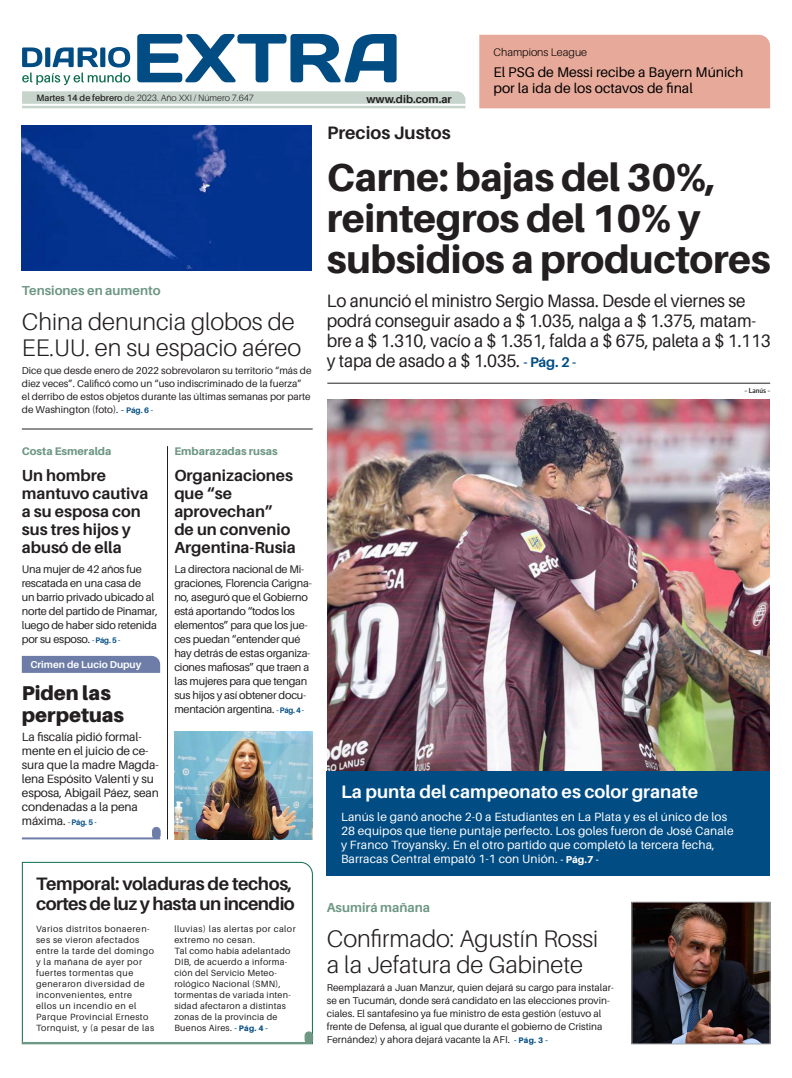
<style>
.page{position:relative;width:792px;height:1078px;background:#fff}
.page>*{position:absolute;margin:0;border:0;box-sizing:border-box;transform-origin:0 0}
.Título1__Título_3_co{font:800 39px/41px "Aileron";letter-spacing:-.01em;color:#231f20}
.Título_2__Título{font:300 24px/26px "Aileron";color:#231f20}
.Título_5__título{font:900 20px/22px "Aileron";color:#231f20}
.Título1__Bajada{font:18px/20px "Aileron";letter-spacing:-.01em;color:#231f20;scale:.95 1}
.Título_3__Título{font:700 18px/20px "Aileron";letter-spacing:-.03em;color:#231f20}
.Título_foto__título{font:700 18px "Aileron";color:#fff}
.Título1__Volanta{font:700 18px "Aileron";color:#231f20}
.Menú__Título{font:700 16px/18px "Aileron";color:#231f20}
.Título_4__Volanta{font:14px/16px "Aileron";color:#000}
.Título_2__Volanta{font:700 13px "Aileron";color:#6e9884}
.Título_foto__bajada{font:12px/14px "Aileron";letter-spacing:.01em;color:#fff}
.Título_5__texto{font:12px/14px "Aileron";letter-spacing:-.01em;color:#231f20}
.Menú__Bajada{font:11px/14px "Aileron";letter-spacing:-.02em;color:#231f20}
.Menú__Volanta{font:800 11px "Aileron";color:#6e9884}
.Título_4__Volanta-2{font:300 11px "Aileron";color:#000}
.t1{font:700 11px "Aileron";color:#231f20}
.Título_2__Bajada{font:10px/13px "Aileron";color:#231f20}
.Título_5__volanta{font:700 10px "Aileron";color:#fff}
.t2{font:300 9.1px "Aileron";color:#231f20}
.Título_3__Bajada{font:9px/11px "Aileron";letter-spacing:.04em;color:#231f20}
.Epígrafe{font:500 7px "Breve Sans Title";color:#231f20}
.s1{font-weight:600}
.s2{font-weight:700;font-size:8px;color:#014c83}
.s3{font-weight:800;font-size:8px;color:#014c83}
.s4{font-weight:700;font-size:14px;color:#014c83}
.s5{font-weight:800;font-size:10px}
</style>
<div class="page">
<img style="left:327px;top:399px;width:443px;height:372px">
<div style="left:22px;top:655px;width:138px;height:17px;background:#6d7da7"></div>
<div style="left:327px;top:771px;width:443px;height:105px;background:#014c83"></div>
<hr style="left:327px;top:382px;width:443px;height:1px;background:#231f20">
<hr style="left:22px;top:428px;width:291px;height:1px;background:#231f20">
<div style="left:153px;top:827px;width:7px;height:11px;background:#6d7da7;border-radius:4px"></div>
<div style="left:152px;top:826px;width:9px;height:13px;border:1px solid #6d7da7;border-radius:4px"></div>
<hr style="left:22px;top:837px;width:138px;height:2px;background:#6d7da7">
<svg style="left:21px;top:861px;width:292px;height:183px"></svg>
<div style="left:305px;top:1031px;width:8px;height:11px;background:#6e9884;border-radius:4px"></div>
<div style="left:305px;top:1031px;width:8px;height:12px;border:1px solid #6e9884;border-radius:4px"></div>
<hr style="left:22px;top:1041px;width:290px;height:2px;background:#6e9884">
<hr style="left:167px;top:446px;width:1px;height:393px;background:#231f20">
<img style="left:633px;top:903px;width:136px;height:139px">
<div style="left:631px;top:901px;width:140px;height:143px;border:1px solid #a8a9ad"></div>
<img style="left:174px;top:731px;width:139px;height:108px">
<img style="left:22px;top:125px;width:290px;height:145px">
<div style="left:479px;top:35px;width:291px;height:73px;background:#e7a999"></div>
<svg style="left:22px;top:91px;width:443px;height:17px;background:#c8d5cd"></svg>
<hr style="left:22px;top:104px;width:444px;height:2px;background:#fff">
<svg style="left:22px;top:73px;width:108px;height:12px"></svg>
<svg style="left:137px;top:34px;width:260px;height:48px"></svg>
<svg style="left:22px;top:47px;width:20px;height:20px"></svg>
<div style="left:45px;top:47px;width:5px;height:20px;background:#014c83"></div>
<svg style="left:52px;top:47px;width:46px;height:20px"></svg>
<div style="left:100px;top:47px;width:5px;height:20px;background:#014c83"></div>
<svg style="left:108px;top:47px;width:22px;height:20px"></svg>
<p class="t2" style="left:36px;top:93px;width:219px"><span class="s1">Martes 14 de febrero</span> de 2023. Año XXI / Número 7.647</p>
<p class="t1" style="left:367px;top:93px;width:87px">www.dib.com.ar</p>
<p class="Título1__Volanta" style="left:327px;top:123px;width:125px">Precios Justos</p>
<p class="Título_4__Volanta-2" style="left:493px;top:46px;width:95px">Champions League</p>
<p class="Título_4__Volanta" style="left:493px;top:65px;width:251px">El PSG de Messi recibe a Bayern Múnich por la ida de los octavos de final</p>
<p class="Título_2__Volanta" style="left:22px;top:283px;width:140px">Tensiones en aumento</p>
<p class="Título_2__Título" style="left:22px;top:308px;width:281px">China denuncia globos de<br>EE.UU. en su espacio aéreo</p>
<p class="Título_2__Bajada" style="left:22px;top:364px;width:291px">Dice que desde enero de 2022 sobrevolaron su territorio “más de diez veces”. Calificó como un “uso indiscriminado de la fuerza” el derribo de estos objetos durante las últimas semanas por parte de Washington (foto). <span class="s2">– Pág. 6 -</span></p>
<p class="Menú__Volanta" style="left:22px;top:444px;width:91px">Costa Esmeralda</p>
<p class="Menú__Título" style="left:22px;top:466px;width:128px">Un hombre mantuvo cautiva a su esposa con sus tres hijos y abusó de ella</p>
<p class="Menú__Bajada" style="left:22px;top:562px;width:137px">Una mujer de 42 años fue rescatada en una casa de<br>un barrio privado ubicado al norte del partido de Pinamar, luego de haber sido retenida por su esposo. <span class="s2">- Pág. 5 -</span></p>
<p class="Título_5__volanta" style="left:30px;top:658px;width:113px">Crimen de Lucio Dupuy</p>
<p class="Título_5__título" style="left:22px;top:681px;width:104px">Piden las perpetuas</p>
<p class="Título_5__texto" style="left:22px;top:730px;width:139px">La fiscalía pidió formal&shy;mente en el juicio de ce&shy;sura que la madre Magda&shy;lena Espósito Valenti y su esposa, Abigail Páez, sean condenadas a la pena máxima. <span class="s2">- Pág. 5 -</span></p>
<p class="Menú__Volanta" style="left:174px;top:444px;width:105px">Embarazadas rusas</p>
<p class="Menú__Título" style="left:174px;top:466px;width:123px">Organizaciones que “se aprovechan” de un convenio<br>Argentina-Rusia</p>
<p class="Menú__Bajada" style="left:174px;top:562px;width:139px">La directora nacional de Mi&shy;graciones, Florencia Carigna&shy;no, aseguró que el Gobierno está aportando “todos los elementos” para que los jue&shy;ces puedan “entender qué hay detrás de estas organiza&shy;ciones mafiosas” que traen a las mujeres para que tengan sus hijos y así obtener docu&shy;mentación argentina. <span class="s2">- Pág. 4 -</span></p>
<p class="Título_3__Título" style="left:36px;top:873px;width:260px">Temporal: voladuras de techos, cortes de luz y hasta un incendio</p>
<p class="Título_3__Bajada" style="left:36px;top:923px;width:120px">Varios distritos bonaeren&shy;ses se vieron afectados entre la tarde del domingo y la mañana de ayer por fuertes tormentas que generaron diversidad de inconvenientes, entre ellos un incendio en el<br>Parque Provincial Ernesto<br>Tornquist, y (a pesar de las</p>
<p class="Título_3__Bajada" style="left:174px;top:923px;width:123px">lluvias) las alertas por calor extremo no cesan.</p>
<p class="Título_3__Bajada" style="left:174px;top:945px;width:118px">Tal como había adelantado<br>DIB, de acuerdo a informa&shy;ción del Servicio Meteo&shy;rológico Nacional (SMN), tormentas de variada inten&shy;sidad afectaron a distintas zonas de la provincia de<br>Buenos Aires. <span class="s3">- Pág. 4 -</span></p>
<p class="Título1__Título_3_co" style="left:327px;top:157px;width:445px">Carne: bajas del 30%, reintegros del 10% y subsidios a productores</p>
<p class="Título1__Bajada" style="left:327px;top:291px;width:469px">Lo anunció el ministro Sergio Massa. Desde el viernes se podrá conseguir asado a $ 1.035, nalga a $ 1.375, matam&shy;bre a $ 1.310, vacío a $ 1.351, falda a $ 675, paleta a $ 1.113 y tapa de asado a $ 1.035. <span class="s4">- Pág. 2 -</span></p>
<p class="Epígrafe" style="left:745px;top:386px;width:27px">- Lanús -</p>
<p class="Título_foto__título" style="left:341px;top:781px;width:359px">La punta del campeonato es color granate</p>
<p class="Título_foto__bajada" style="left:341px;top:809px;width:394px">Lanús le ganó anoche 2-0 a Estudiantes en La Plata y es el único de los 28 equipos que tiene puntaje perfecto. Los goles fueron de José Canale y Franco Troyansky. En el otro partido que completó la tercera fecha, Barracas Central empató 1-1 con Unión. <span class="s5">- Pág.7 -</span></p>
<p class="Título_2__Volanta" style="left:327px;top:900px;width:105px">Asumirá mañana</p>
<p class="Título_2__Título" style="left:327px;top:925px;width:273px">Confirmado: Agustín Rossi a la Jefatura de Gabinete</p>
<p class="Título_2__Bajada" style="left:327px;top:981px;width:289px">Reemplazará a Juan Manzur, quien dejará su cargo para instalar&shy;se en Tucumán, donde será candidato en las elecciones provin&shy;ciales. El santafesino ya fue ministro de esta gestión (estuvo al frente de Defensa, al igual que durante el gobierno de Cristina Fernández) y ahora dejará vacante la AFI. <span class="s3">- Pág. 3 -</span></p>
</div>
